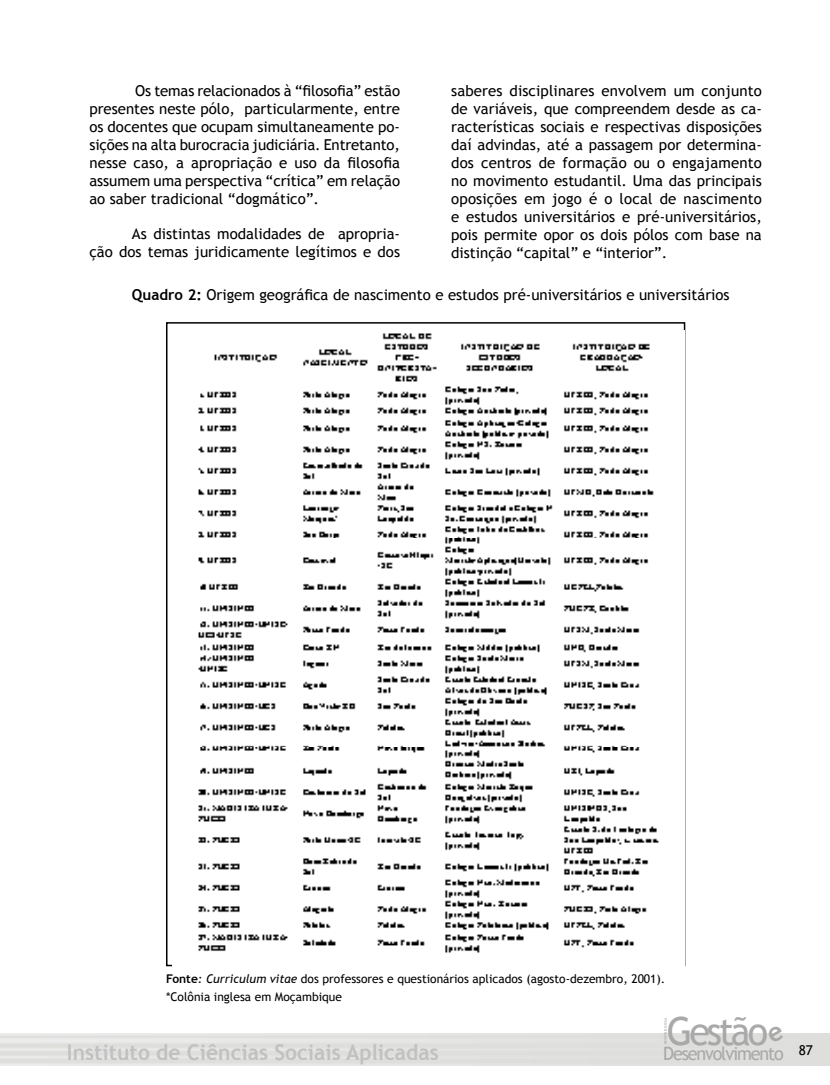
<style>
.page{position:relative;width:830px;height:1085px;background:#fff}
.page>*{position:absolute;margin:0;border:0;box-sizing:border-box;transform-origin:0 0}
.t1{font:38.85px "Trebuchet MS";letter-spacing:-.08em;color:#aaa9a9}
.t2{font:700 21.75px "Trebuchet MS";color:#c2c1c1}
.t3{font:18.45px "Trebuchet MS";letter-spacing:-.065em;color:#aaa9a9}
.t4{font:15px/18px "Trebuchet MS";color:#000;text-align:justify}
.t5{font:13.5px "Trebuchet MS";color:#000}
.t6{font:12px/18px "Trebuchet MS";color:#000}
.t7{font:700 3.3px "Trebuchet MS";color:#aaa9a9}
.s1{font-weight:700}
.s2{font-style:italic}
</style>
<div class="page">
<img style="left:198px;top:333px;width:461px;height:620px">
<svg style="left:766px;top:1033px;width:18px;height:11px"></svg>
<p class="t4" style="left:89px;top:82px;width:312px;text-indent:46px">Os temas relacionados à “filosofia” estão presentes neste pólo, particularmente, entre os docentes que ocupam simultaneamente po&shy;sições na alta burocracia judiciária. Entretanto, nesse caso, a apropriação e uso da filosofia assumem uma perspectiva “crítica” em relação ao saber tradicional “dogmático”.</p>
<p class="t4" style="left:89px;top:225px;width:312px;text-align:right">As distintas modalidades de apropria-<br>ção dos temas juridicamente legítimos e dos</p>
<p class="t4" style="left:451px;top:82px;width:312px">saberes disciplinares envolvem um conjunto de variáveis, que compreendem desde as ca&shy;racterísticas sociais e respectivas disposições daí advindas, até a passagem por determina&shy;dos centros de formação ou o engajamento no movimento estudantil. Uma das principais oposições em jogo é o local de nascimento e estudos universitários e pré-universitários, pois permite opor os dois pólos com base na distinção “capital” e “interior”.</p>
<p class="t4" style="left:132px;top:286px;width:599px"><span class="s1">Quadro 2:</span> Origem geográfica de nascimento e estudos pré-universitários e universitários</p>
<p class="t6" style="left:166px;top:969px;width:500px"><span class="s1">Fonte</span><span class="s2">: Curriculum vitae</span> dos professores e questionários aplicados (agosto-dezembro, 2001). *Colônia inglesa em Moçambique</p>
<h1 class="t1" style="left:666px;top:1007px;width:103px">Gestão</h1>
<p class="t3" style="left:662px;top:1042px;width:122px">Desenvolvimento</p>
<p class="t7" style="left:663px;top:1044px;width:28px;rotate:-90deg">REVISTA DO ICSA</p>
<h2 class="t2" style="left:67px;top:1038px;width:373px">Instituto de Ciências Sociais Aplicadas</h2>
<p class="t5" style="left:798px;top:1041px;width:16px">87</p>
</div>
